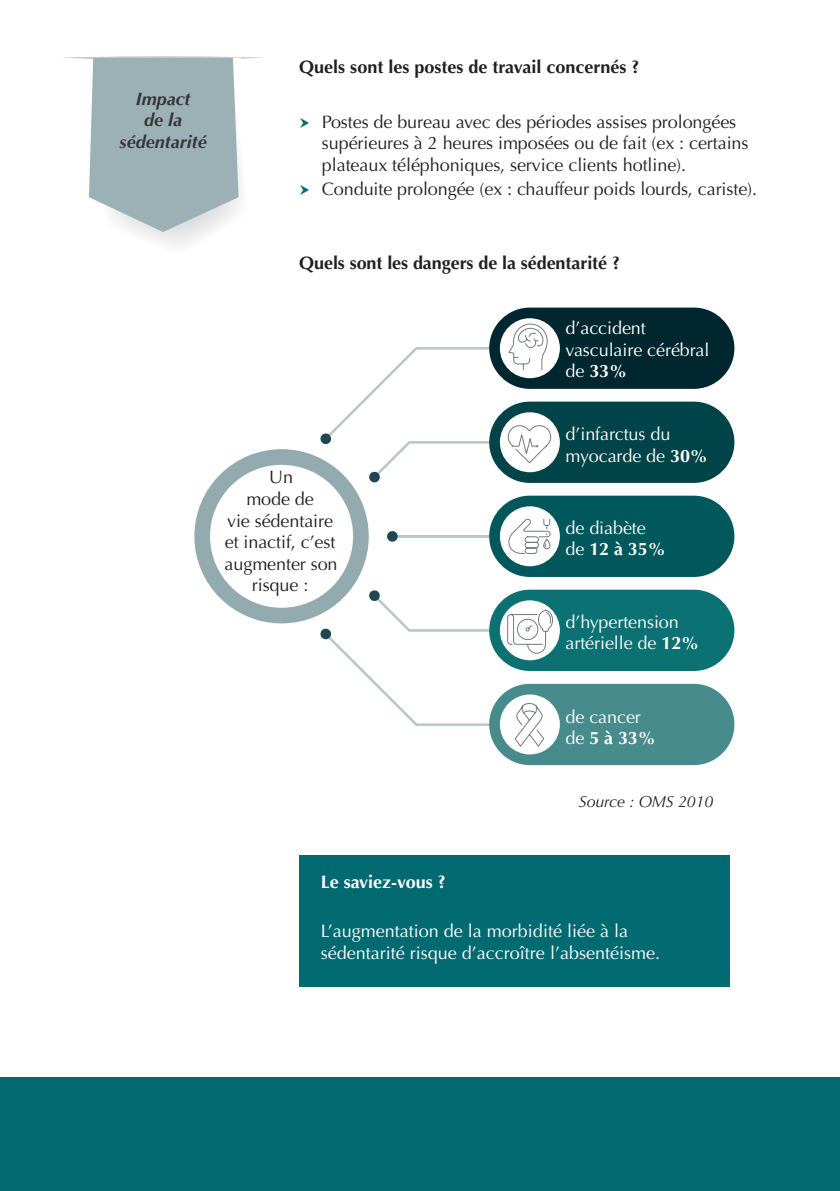
<style>
.page{position:relative;width:840px;height:1191px;background:#fff}
.page>*{position:absolute;margin:0;border:0;box-sizing:border-box;transform-origin:0 0}
.t1{font:18px/21.6px "Optima";letter-spacing:-.005em;color:#231f20}
.t2{font:18px/21.6px "Optima";letter-spacing:-.005em;color:#fff}
.t3{font:700 18px "Optima";letter-spacing:-.005em;color:#231f20}
.t4{font:italic 700 18px/21.6px "Optima";color:#363536;text-align:center}
.t5{font:700 18px "Optima";color:#fff}
.t6{font:italic 16px "Optima";letter-spacing:-.01em;color:#231f20}
.s1{font-weight:700}
</style>
<div class="page">
<div style="left:0;top:1077px;width:839px;height:114px;background:#016a70"></div>
<svg style="left:63px;top:56px;width:200px;height:190px"></svg>
<div style="left:299px;top:855px;width:430px;height:132px;background:#016a70"></div>
<div style="left:489px;top:684px;width:245px;height:81px;background:#488b8c;border-radius:41px"></div>
<div style="left:499px;top:694px;width:60px;height:60px;background:#fff;border-radius:50%"></div>
<div style="left:489px;top:589px;width:245px;height:82px;background:#0b7173;border-radius:41px"></div>
<div style="left:499px;top:600px;width:60px;height:60px;background:#fff;border-radius:50%"></div>
<hr style="left:392px;top:535px;width:137px;height:2px;background:#b8c8c8">
<div style="left:489px;top:495px;width:245px;height:82px;background:#00585c;border-radius:41px"></div>
<div style="left:499px;top:506px;width:60px;height:60px;background:#fff;border-radius:50%"></div>
<div style="left:489px;top:401px;width:245px;height:82px;background:#004348;border-radius:41px"></div>
<div style="left:499px;top:412px;width:60px;height:60px;background:#fff;border-radius:50%"></div>
<div style="left:489px;top:307px;width:245px;height:82px;background:#00272f;border-radius:41px"></div>
<div style="left:499px;top:318px;width:60px;height:60px;background:#fff;border-radius:50%"></div>
<div style="left:194px;top:449px;width:174px;height:174px;background:#93abae;border-radius:50%"></div>
<div style="left:210px;top:465px;width:143px;height:143px;background:#fff;border-radius:50%"></div>
<div style="left:387px;top:531px;width:10px;height:11px;background:#204651;border-radius:50%"></div>
<svg style="left:508px;top:518px;width:42px;height:36px"></svg>
<svg style="left:319px;top:589px;width:233px;height:158px"></svg>
<svg style="left:319px;top:323px;width:233px;height:160px"></svg>
<p class="t4" style="left:120px;top:88px;width:89px">Impact<br>de la sédentarité</p>
<p class="t3" style="left:299px;top:56px;width:341px">Quels sont les postes de travail concernés ?</p>
<p class="t1" style="left:322px;top:111px;width:428px">Postes de bureau avec des périodes assises prolongées supérieures à 2 heures imposées ou de fait (ex : certains plateaux téléphoniques, service clients hotline).</p>
<p class="t1" style="left:322px;top:178px;width:436px">Conduite prolongée (ex : chauffeur poids lourds, cariste).</p>
<p class="t3" style="left:299px;top:252px;width:322px">Quels sont les dangers de la sédentarité ?</p>
<p class="t2" style="left:565px;top:317px;width:145px">d’accident vasculaire cérébral de <span class="s1">33%</span></p>
<p class="t1" style="left:224px;top:467px;width:114px;text-align:center">Un<br>mode de<br>vie sédentaire et inactif, c’est augmenter son risque :</p>
<p class="t2" style="left:565px;top:423px;width:144px">d’infarctus du myocarde de <span class="s1">30%</span></p>
<p class="t2" style="left:565px;top:517px;width:102px">de diabète de <span class="s1">12 à 35%</span></p>
<p class="t2" style="left:565px;top:611px;width:135px">d’hypertension artérielle de <span class="s1">12%</span></p>
<p class="t2" style="left:565px;top:706px;width:92px">de cancer de <span class="s1">5 à 33%</span></p>
<p class="t6" style="left:578px;top:792px;width:136px">Source : OMS 2010</p>
<p class="t5" style="left:320px;top:871px;width:127px">Le saviez-vous ?</p>
<p class="t2" style="left:320px;top:920px;width:341px">L’augmentation de la morbidité liée à la sédentarité risque d’accroître l’absentéisme.</p>
</div>
